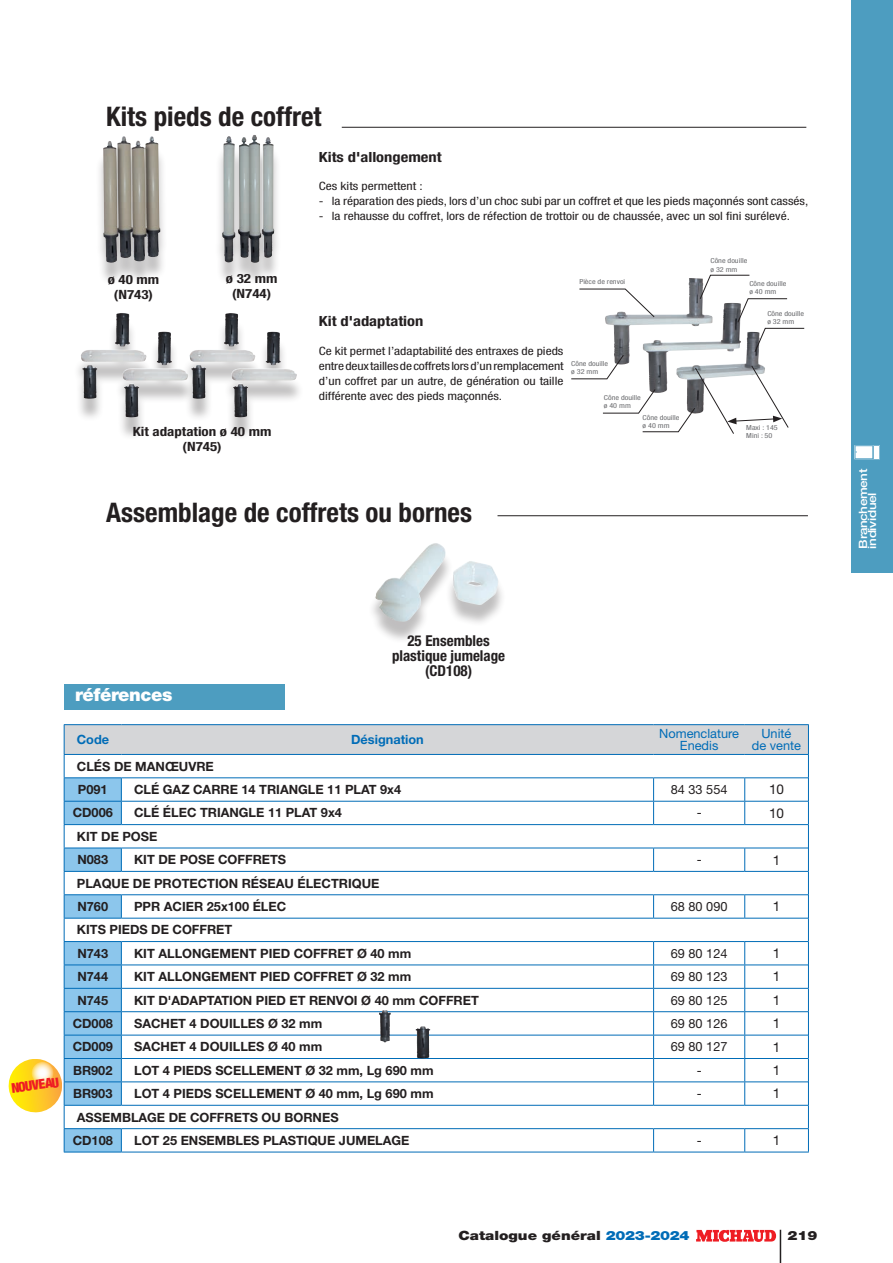
<style>
.page{position:relative;width:893px;height:1263px;background:#fff}
.page>*{position:absolute;margin:0;border:0;box-sizing:border-box;transform-origin:0 0}
.t1{font:700 condensed 27px "Helvetica Neue LT Pro";color:#231f20}
.t2{font:900 18px "Helvetica Neue LT Pro";letter-spacing:-.02em;color:#fff}
.t3{font:700 condensed 15px/15px "Helvetica Neue LT Pro";color:#231f20;text-align:center}
.t4{font:700 condensed 14.1px "Helvetica Neue LT Pro";color:#231f20;scale:1.18 1}
.t5{font:13.5px "Helvetica Neue LT Pro";color:#231f20}
.t6{font:900 condensed 13.5px "Helvetica Neue LT Pro";color:#ee1d23}
.t7{font:700 12.75px/23.4px "Helvetica Neue LT Pro";color:#231f20}
.t8{font:12.75px "Helvetica Neue LT Pro";color:#231f20}
.t9{font:700 condensed 12.75px/15px "Helvetica Neue LT Pro";color:#231f20;text-align:center;scale:1.18 1}
.t10{font:12.75px/12px "Helvetica Neue LT Pro";color:#006cb7;text-align:center}
.t11{font:900 12.75px "Helvetica Neue LT Pro";color:#231f20;scale:1.18 1}
.t12{font:700 12.75px "Helvetica Neue LT Pro";color:#006cb7}
.t13{font:condensed 11.55px/15px "Helvetica Neue LT Pro";color:#231f20;text-align:justify;scale:1.18 1}
.t14{font:500 11.55px/9px "Helvetica Neue LT Pro";letter-spacing:-.03em;color:#fff;scale:1.18 1}
.t15{font:condensed 6.9px/8.1px "Helvetica Neue LT Pro";color:#6c6d70;scale:1.18 1}
.s1{color:#006cb7}
</style>
<div class="page">
<hr style="left:0;top:0;width:1px;height:64px;background:#4d9dc0">
<hr style="left:780px;top:1230px;width:1px;height:33px;background:#231f20">
<svg style="left:696px;top:1230px;width:80px;height:12px"></svg>
<div style="left:851px;top:0;width:42px;height:573px;background:#4d9dc0"></div>
<svg style="left:854px;top:445px;width:26px;height:14px"></svg>
<hr style="left:64px;top:724px;width:57px;height:1px;background:#006cb7">
<hr style="left:121px;top:724px;width:533px;height:1px;background:#006cb7">
<hr style="left:654px;top:724px;width:91px;height:1px;background:#006cb7">
<hr style="left:745px;top:724px;width:64px;height:1px;background:#006cb7">
<hr style="left:64px;top:1152px;width:57px;height:1px;background:#006cb7">
<hr style="left:121px;top:1152px;width:533px;height:1px;background:#006cb7">
<hr style="left:654px;top:1152px;width:91px;height:1px;background:#006cb7">
<hr style="left:745px;top:1152px;width:64px;height:1px;background:#006cb7">
<div style="left:65px;top:684px;width:220px;height:26px;background:#4d9dc0"></div>
<hr style="left:342px;top:127px;width:464px;height:1px;background:#231f20">
<div style="left:95px;top:144px;width:73px;height:141px;background:#231f20;opacity:.29"></div>
<img style="left:103px;top:137px;width:28px;height:126px">
<div style="left:215px;top:142px;width:67px;height:144px;background:#231f20;opacity:.29"></div>
<img style="left:222px;top:135px;width:39px;height:128px">
<hr style="left:497px;top:515px;width:311px;height:1px;background:#231f20">
<div style="left:73px;top:320px;width:231px;height:120px;background:#231f20;opacity:.29"></div>
<img style="left:115px;top:313px;width:110px;height:34px">
<svg style="left:571px;top:275px;width:234px;height:159px"></svg>
<div style="left:367px;top:550px;width:139px;height:94px;background:#231f20;opacity:.29"></div>
<img style="left:375px;top:543px;width:124px;height:79px">
<svg style="left:9px;top:725px;width:800px;height:427px"></svg>
<svg style="left:32px;top:1062px;width:22px;height:22px"></svg>
<img style="left:379px;top:1010px;width:12px;height:32px">
<img style="left:416px;top:1026px;width:14px;height:32px">
<h1 class="t1" style="left:106px;top:100px;width:217px">Kits pieds de coffret</h1>
<p class="t4" style="left:319px;top:149px;width:106px">Kits d'allongement</p>
<p class="t9" style="left:108px;top:272px;width:45px">ø 40 mm (N743)</p>
<p class="t9" style="left:226px;top:271px;width:45px">ø 32 mm (N744)</p>
<p class="t9" style="left:133px;top:424px;width:119px">Kit adaptation ø 40 mm (N745)</p>
<p class="t13" style="left:319px;top:178px;width:90px">Ces kits permettent :</p>
<p class="t13" style="left:319px;top:193px;width:416px">- la réparation des pieds, lors d’un choc subi par un coffret et que les pieds maçonnés sont cassés,</p>
<p class="t13" style="left:319px;top:208px;width:401px">- la rehausse du coffret, lors de réfection de trottoir ou de chaussée, avec un sol fini surélevé.</p>
<p class="t4" style="left:319px;top:313px;width:90px">Kit d'adaptation</p>
<p class="t15" style="left:579px;top:278px;width:40px">Pièce de renvoi</p>
<p class="t13" style="left:319px;top:343px;width:209px">Ce kit permet l’adaptabilité des entraxes de pieds entre deux tailles de coffrets lors d’un remplacement d’un coffret par un autre, de génération ou taille différente avec des pieds maçonnés.</p>
<p class="t15" style="left:571px;top:359px;width:33px">Cône douille ø 32 mm</p>
<p class="t15" style="left:604px;top:394px;width:33px">Cône douille ø 40 mm</p>
<p class="t15" style="left:643px;top:413px;width:33px">Cône douille ø 40 mm</p>
<p class="t15" style="left:710px;top:257px;width:33px">Cône douille ø 32 mm</p>
<p class="t15" style="left:749px;top:280px;width:33px">Cône douille ø 40 mm</p>
<p class="t15" style="left:767px;top:310px;width:33px">Cône douille ø 32 mm</p>
<p class="t15" style="left:746px;top:424px;width:28px">Maxi : 145<br>Mini : 50</p>
<h1 class="t1" style="left:106px;top:497px;width:367px">Assemblage de coffrets ou bornes</h1>
<p class="t6" style="left:10px;top:1080px;width:50px;rotate:-7deg">NOUVEAU</p>
<h2 class="t2" style="left:75px;top:684px;width:99px">références</h2>
<p class="t3" style="left:392px;top:633px;width:115px">25 Ensembles plastique jumelage (CD108)</p>
<p class="t12" style="left:77px;top:732px;width:34px">Code</p>
<p class="t12" style="left:351px;top:732px;width:74px">Désignation</p>
<p class="t10" style="left:659px;top:727px;width:81px">Nomenclature<br>Enedis</p>
<p class="t10" style="left:752px;top:727px;width:51px">Unité<br>de vente</p>
<p class="t7" style="left:77px;top:754px;width:138px">CLÉS DE MANŒUVRE<br>P091</p>
<p class="t7" style="left:134px;top:777px;width:269px">CLÉ GAZ CARRE 14 TRIANGLE 11 PLAT 9x4</p>
<p class="t8" style="left:671px;top:782px;width:58px">84 33 554</p>
<p class="t5" style="left:769px;top:781px;width:17px">10</p>
<p class="t7" style="left:73px;top:801px;width:42px">CD006</p>
<p class="t7" style="left:134px;top:801px;width:209px">CLÉ ÉLEC TRIANGLE 11 PLAT 9x4</p>
<p class="t8" style="left:697px;top:805px;width:6px">-</p>
<p class="t5" style="left:769px;top:804px;width:17px">10</p>
<p class="t7" style="left:77px;top:824px;width:82px">KIT DE POSE<br>N083</p>
<p class="t7" style="left:134px;top:848px;width:154px">KIT DE POSE COFFRETS</p>
<p class="t8" style="left:697px;top:852px;width:6px">-</p>
<p class="t5" style="left:773px;top:851px;width:9px">1</p>
<p class="t7" style="left:77px;top:871px;width:304px">PLAQUE DE PROTECTION RÉSEAU ÉLECTRIQUE<br>N760</p>
<p class="t7" style="left:134px;top:894px;width:154px">PPR ACIER 25x100 ÉLEC</p>
<p class="t8" style="left:671px;top:899px;width:58px">68 80 090</p>
<p class="t5" style="left:773px;top:898px;width:9px">1</p>
<p class="t7" style="left:77px;top:918px;width:157px">KITS PIEDS DE COFFRET<br>N743</p>
<p class="t7" style="left:134px;top:941px;width:279px">KIT ALLONGEMENT PIED COFFRET Ø 40 mm</p>
<p class="t8" style="left:671px;top:945px;width:58px">69 80 124</p>
<p class="t5" style="left:773px;top:945px;width:9px">1</p>
<p class="t7" style="left:77px;top:965px;width:32px">N744</p>
<p class="t7" style="left:134px;top:965px;width:279px">KIT ALLONGEMENT PIED COFFRET Ø 32 mm</p>
<p class="t8" style="left:671px;top:969px;width:58px">69 80 123</p>
<p class="t5" style="left:773px;top:968px;width:9px">1</p>
<p class="t7" style="left:77px;top:988px;width:32px">N745</p>
<p class="t7" style="left:134px;top:988px;width:346px">KIT D'ADAPTATION PIED ET RENVOI Ø 40 mm COFFRET</p>
<p class="t8" style="left:671px;top:992px;width:58px">69 80 125</p>
<p class="t5" style="left:773px;top:992px;width:9px">1</p>
<p class="t7" style="left:73px;top:1011px;width:42px">CD008</p>
<p class="t7" style="left:134px;top:1011px;width:190px">SACHET 4 DOUILLES Ø 32 mm</p>
<p class="t8" style="left:671px;top:1015px;width:58px">69 80 126</p>
<p class="t5" style="left:773px;top:1015px;width:9px">1</p>
<p class="t7" style="left:73px;top:1035px;width:42px">CD009</p>
<p class="t7" style="left:134px;top:1035px;width:190px">SACHET 4 DOUILLES Ø 40 mm</p>
<p class="t8" style="left:671px;top:1039px;width:58px">69 80 127</p>
<p class="t5" style="left:773px;top:1038px;width:9px">1</p>
<p class="t7" style="left:73px;top:1058px;width:41px">BR902</p>
<p class="t7" style="left:134px;top:1058px;width:301px">LOT 4 PIEDS SCELLEMENT Ø 32 mm, Lg 690 mm</p>
<p class="t8" style="left:697px;top:1062px;width:6px">-</p>
<p class="t5" style="left:773px;top:1062px;width:9px">1</p>
<p class="t7" style="left:73px;top:1081px;width:41px">BR903</p>
<p class="t7" style="left:134px;top:1081px;width:301px">LOT 4 PIEDS SCELLEMENT Ø 40 mm, Lg 690 mm</p>
<p class="t8" style="left:697px;top:1086px;width:6px">-</p>
<p class="t5" style="left:773px;top:1085px;width:9px">1</p>
<p class="t7" style="left:73px;top:1105px;width:267px;text-indent:4px">ASSEMBLAGE DE COFFRETS OU BORNES<br>CD108</p>
<p class="t7" style="left:134px;top:1128px;width:277px">LOT 25 ENSEMBLES PLASTIQUE JUMELAGE</p>
<p class="t8" style="left:697px;top:1132px;width:6px">-</p>
<p class="t5" style="left:773px;top:1132px;width:9px">1</p>
<p class="t11" style="left:458px;top:1228px;width:197px">Catalogue général <span class="s1">2023-2024</span></p>
<p class="t11" style="left:787px;top:1228px;width:27px">219</p>
<p class="t14" style="left:858px;top:549px;width:69px;rotate:-90deg">Branchement individuel</p>
</div>
